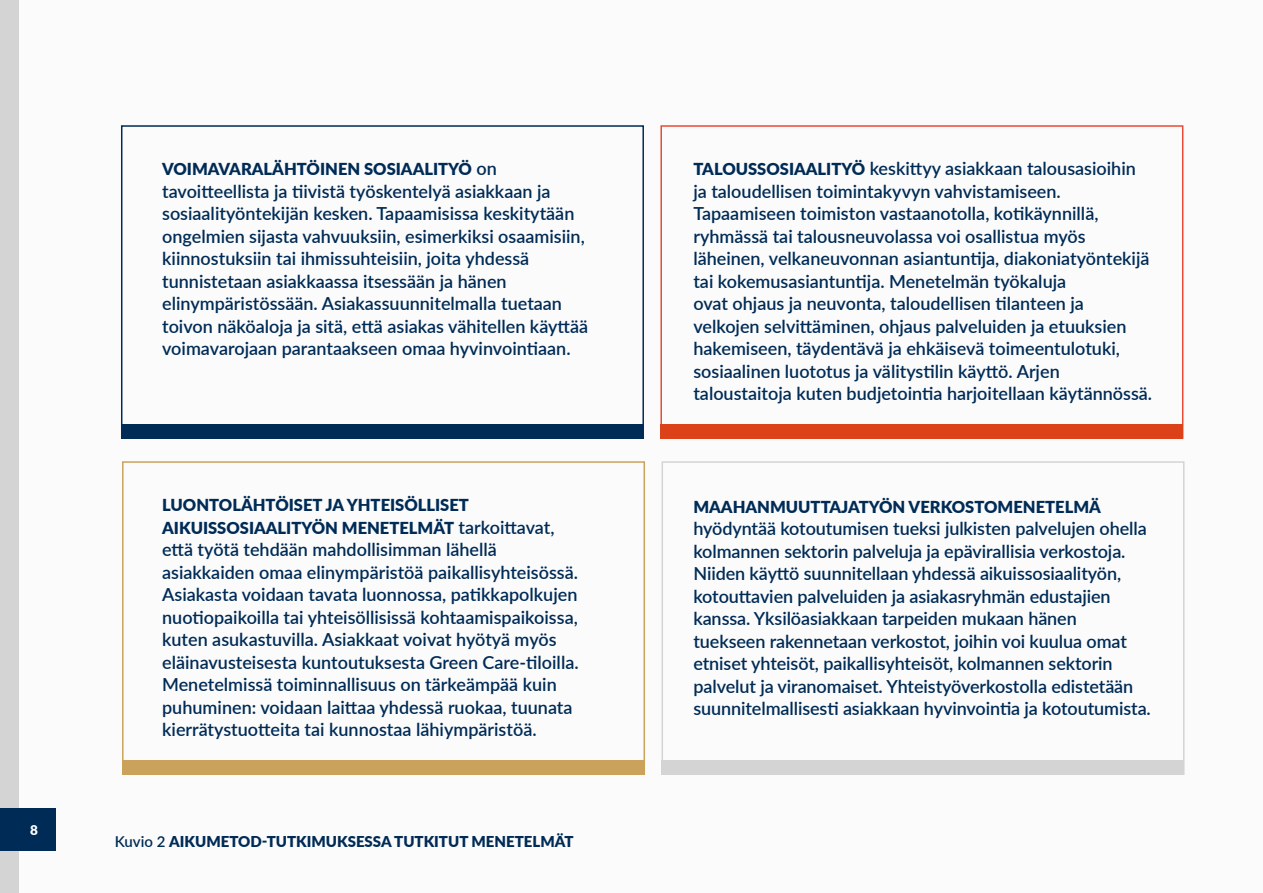
<style>
.page{position:relative;width:1263px;height:893px;background:#fbfbfb}
.page>*{position:absolute;margin:0;border:0;box-sizing:border-box;transform-origin:0 0}
.t1{font:600 18px/22.5px "Lato";color:#002b56}
.t2{font:900 16.5px/22.5px "Lato";color:#002b56}
.t3{font:900 15px "Lato";color:#002b56}
.t4{font:900 13.5px "Lato";color:#fff}
.s1{font-weight:600;font-size:18px}
.s2{font-weight:600}
.s3{font-weight:900;font-size:16.5px}
</style>
<div class="page">
<div style="left:0;top:0;width:19px;height:893px;background:#d3d4d3"></div>
<div style="left:0;top:808px;width:55px;height:42px;background:#002b56"></div>
<div style="left:121px;top:125px;width:523px;height:314px;border:2px solid #002b56"></div>
<div style="left:122px;top:461px;width:523px;height:314px;border:2px solid #cba25b"></div>
<div style="left:660px;top:125px;width:523px;height:314px;border:2px solid #e94a34"></div>
<div style="left:661px;top:461px;width:523px;height:314px;border:2px solid #d3d4d3"></div>
<div style="left:121px;top:424px;width:523px;height:14px;background:#002b56"></div>
<div style="left:660px;top:425px;width:523px;height:14px;background:#dc421a"></div>
<div style="left:661px;top:761px;width:523px;height:14px;background:#d3d4d3"></div>
<div style="left:122px;top:761px;width:523px;height:14px;background:#cba25b"></div>
<p class="t4" style="left:30px;top:819px;width:9px">8</p>
<p class="t2" style="left:162px;top:157px;width:336px">VOIMAVARALÄHTÖINEN SOSIAALITYÖ <span class="s1">on</span></p>
<p class="t1" style="left:162px;top:179px;width:427px">tavoitteellista ja tiivistä työskentelyä asiakkaan ja sosiaalityöntekijän kesken. Tapaamisissa keskitytään ongelmien sijasta vahvuuksiin, esimerkiksi osaamisiin, kiinnostuksiin tai ihmissuhteisiin, joita yhdessä tunnistetaan asiakkaassa itsessään ja hänen elinympäristössään. Asiakassuunnitelmalla tuetaan toivon näköaloja ja sitä, että asiakas vähitellen käyttää voimavarojaan parantaakseen omaa hyvinvointiaan.</p>
<p class="t2" style="left:162px;top:493px;width:394px">LUONTOLÄHTÖISET JA YHTEISÖLLISET<br>AIKUISSOSIAALITYÖN MENETELMÄT <span class="s1">tarkoittavat,</span></p>
<p class="t1" style="left:162px;top:538px;width:418px">että työtä tehdään mahdollisimman lähellä asiakkaiden omaa elinympäristöä paikallisyhteisössä.<br>Asiakasta voidaan tavata luonnossa, patikkapolkujen nuotiopaikoilla tai yhteisöllisissä kohtaamispaikoissa, kuten asukastuvilla. Asiakkaat voivat hyötyä myös eläinavusteisesta kuntoutuksesta Green Care-tiloilla.<br>Menetelmissä toiminnallisuus on tärkeämpää kuin puhuminen: voidaan laittaa yhdessä ruokaa, tuunata kierrätystuotteita tai kunnostaa lähiympäristöä.</p>
<p class="t3" style="left:115px;top:830px;width:460px"><span class="s2">Kuvio 2</span> AIKUMETOD-TUTKIMUKSESSA TUTKITUT MENETELMÄT</p>
<p class="t1" style="left:693px;top:157px;width:460px"><span class="s3">TALOUSSOSIAALITYÖ</span> keskittyy asiakkaan talousasioihin ja taloudellisen toimintakyvyn vahvistamiseen.<br>Tapaamiseen toimiston vastaanotolla, kotikäynnillä, ryhmässä tai talousneuvolassa voi osallistua myös läheinen, velkaneuvonnan asiantuntija, diakoniatyöntekijä tai kokemusasiantuntija. Menetelmän työkaluja<br>ovat ohjaus ja neuvonta, taloudellisen tilanteen ja velkojen selvittäminen, ohjaus palveluiden ja etuuksien hakemiseen, täydentävä ja ehkäisevä toimeentulotuki, sosiaalinen luototus ja välitystilin käyttö. Arjen taloustaitoja kuten budjetointia harjoitellaan käytännössä.</p>
<p class="t2" style="left:693px;top:494px;width:409px">MAAHANMUUTTAJATYÖN VERKOSTOMENETELMÄ</p>
<p class="t1" style="left:693px;top:516px;width:459px">hyödyntää kotoutumisen tueksi julkisten palvelujen ohella kolmannen sektorin palveluja ja epävirallisia verkostoja.<br>Niiden käyttö suunnitellaan yhdessä aikuissosiaalityön, kotouttavien palveluiden ja asiakasryhmän edustajien kanssa. Yksilöasiakkaan tarpeiden mukaan hänen tuekseen rakennetaan verkostot, joihin voi kuulua omat etniset yhteisöt, paikallisyhteisöt, kolmannen sektorin palvelut ja viranomaiset. Yhteistyöverkostolla edistetään suunnitelmallisesti asiakkaan hyvinvointia ja kotoutumista.</p>
</div>
